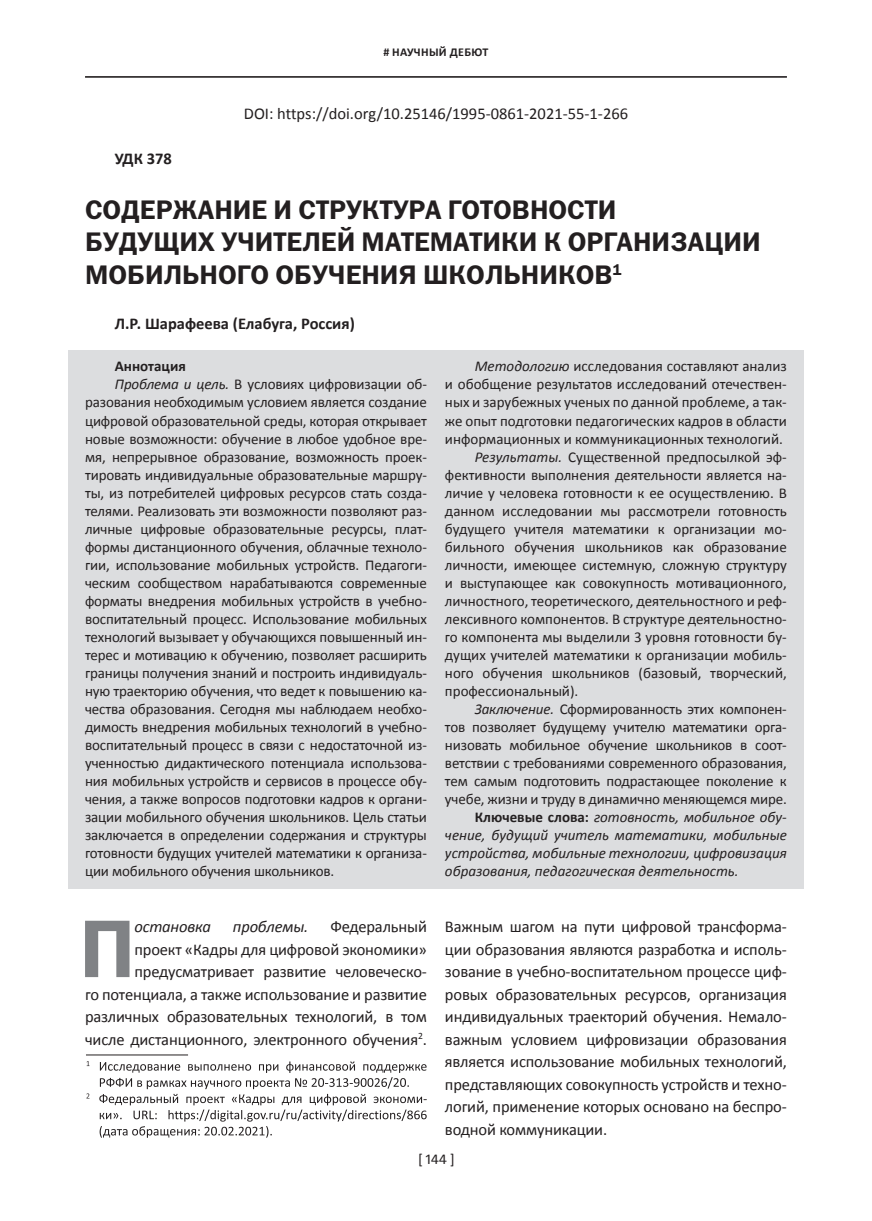
<style>
.page{position:relative;width:872px;height:1221px;background:#fff}
.page>*{position:absolute;margin:0;border:0;box-sizing:border-box;transform-origin:0 0}
.t1{font:82.05px "ez Franklin Goth Demi";color:#808285}
.t2{font:27px/32.4px "ez Franklin Goth Demi";color:#231f20}
.t3{font:16.5px/22.5px "Calibri";letter-spacing:-.01em;color:#231f20;text-align:right}
.t4{font:700 16.5px "Calibri";color:#231f20}
.t5{font:italic 16.5px "Calibri";letter-spacing:-.01em;color:#231f20}
.t6{font:15px "Calibri";letter-spacing:-.01em;color:#231f20}
.t7{font:italic 15px "Calibri";color:#231f20}
.t8{font:700 15px "Calibri";color:#231f20}
.t9{font:700 12px "Calibri";letter-spacing:.03em;color:#231f20}
.s1{font-style:italic}
.s2{font-weight:700;font-style:normal}
</style>
<div class="page">
<div style="left:68px;top:350px;width:736px;height:538px;background:#dcdddf"></div>
<hr style="left:85px;top:76px;width:702px;height:1px;background:#231f20">
<hr style="left:85px;top:77px;width:702px;height:1px;background:#231f20">
<hr style="left:86px;top:1054px;width:102px;height:1px;background:#231f20">
<svg style="left:86px;top:1061px;width:341px;height:76px"></svg>
<p class="t9" style="left:383px;top:45px;width:106px"># НАУЧНЫЙ ДЕБЮТ</p>
<p class="t3" style="left:244px;top:102px;width:386px">DOI: https://doi.org/10.25146/1995-0861-2021-55-1-266</p>
<p class="t4" style="left:115px;top:148px;width:59px">УДК 378</p>
<h2 class="t2" style="left:85px;top:193px;width:677px">СОДЕРЖАНИЕ И СТРУКТУРА ГОТОВНОСТИ<br>БУДУЩИХ УЧИТЕЛЕЙ МАТЕМАТИКИ К ОРГАНИЗАЦИИ<br>МОБИЛЬНОГО ОБУЧЕНИЯ ШКОЛЬНИКОВ<sup>1</sup></h2>
<p class="t4" style="left:115px;top:312px;width:241px">Л.Р. Шарафеева (Елабуга, Россия)</p>
<p class="t8" style="left:115px;top:357px;width:72px">Аннотация</p>
<p class="t6" style="left:115px;top:375px;width:314px"><span class="s1">Проблема и цель.</span> В условиях цифровизации об-</p>
<p class="t6" style="left:85px;top:393px;width:343px">разования необходимым условием является создание</p>
<p class="t6" style="left:85px;top:411px;width:343px">цифровой образовательной среды, которая открывает</p>
<p class="t6" style="left:85px;top:429px;width:343px">новые возможности: обучение в любое удобное вре-</p>
<p class="t6" style="left:85px;top:447px;width:343px">мя, непрерывное образование, возможность проек-</p>
<p class="t6" style="left:85px;top:465px;width:343px">тировать индивидуальные образовательные маршру-</p>
<p class="t6" style="left:85px;top:483px;width:343px">ты, из потребителей цифровых ресурсов стать созда-</p>
<p class="t6" style="left:85px;top:501px;width:343px">телями. Реализовать эти возможности позволяют раз-</p>
<p class="t6" style="left:85px;top:519px;width:343px">личные цифровые образовательные ресурсы, плат-</p>
<p class="t6" style="left:85px;top:537px;width:343px">формы дистанционного обучения, облачные техноло-</p>
<p class="t6" style="left:85px;top:555px;width:343px">гии, использование мобильных устройств. Педагоги-</p>
<p class="t6" style="left:85px;top:573px;width:343px">ческим сообществом нарабатываются современные</p>
<p class="t6" style="left:85px;top:591px;width:343px">форматы внедрения мобильных устройств в учебно-</p>
<p class="t6" style="left:85px;top:609px;width:343px">воспитательный процесс. Использование мобильных</p>
<p class="t6" style="left:85px;top:627px;width:343px">технологий вызывает у обучающихся повышенный ин-</p>
<p class="t6" style="left:85px;top:645px;width:343px">терес и мотивацию к обучению, позволяет расширить</p>
<p class="t6" style="left:85px;top:663px;width:343px">границы получения знаний и построить индивидуаль-</p>
<p class="t6" style="left:85px;top:681px;width:343px">ную траекторию обучения, что ведет к повышению ка-</p>
<p class="t6" style="left:85px;top:699px;width:343px">чества образования. Сегодня мы наблюдаем необхо-</p>
<p class="t6" style="left:85px;top:717px;width:343px">димость внедрения мобильных технологий в учебно-</p>
<p class="t6" style="left:85px;top:735px;width:343px">воспитательный процесс в связи с недостаточной из-</p>
<p class="t6" style="left:85px;top:753px;width:343px">ученностью дидактического потенциала использова-</p>
<p class="t6" style="left:85px;top:771px;width:343px">ния мобильных устройств и сервисов в процессе обу-</p>
<p class="t6" style="left:85px;top:789px;width:343px">чения, а также вопросов подготовки кадров к органи-</p>
<p class="t6" style="left:85px;top:807px;width:343px">зации мобильного обучения школьников. Цель статьи</p>
<p class="t6" style="left:85px;top:825px;width:343px">заключается в определении содержания и структуры</p>
<p class="t6" style="left:85px;top:843px;width:343px">готовности будущих учителей математики к организа-</p>
<p class="t6" style="left:85px;top:861px;width:251px">ции мобильного обучения школьников.</p>
<p class="t6" style="left:475px;top:357px;width:314px"><span class="s1">Методологию</span> исследования составляют анализ</p>
<p class="t6" style="left:445px;top:375px;width:343px">и обобщение результатов исследований отечествен-</p>
<p class="t6" style="left:445px;top:393px;width:343px">ных и зарубежных ученых по данной проблеме, а так-</p>
<p class="t6" style="left:445px;top:411px;width:343px">же опыт подготовки педагогических кадров в области</p>
<p class="t6" style="left:445px;top:429px;width:339px">информационных и коммуникационных технологий.</p>
<p class="t6" style="left:475px;top:447px;width:314px"><span class="s1">Результаты.</span> Существенной предпосылкой эф-</p>
<p class="t6" style="left:445px;top:465px;width:343px">фективности выполнения деятельности является на-</p>
<p class="t6" style="left:445px;top:483px;width:343px">личие у человека готовности к ее осуществлению. В</p>
<p class="t6" style="left:445px;top:501px;width:343px">данном исследовании мы рассмотрели готовность</p>
<p class="t6" style="left:445px;top:519px;width:343px">будущего учителя математики к организации мо-</p>
<p class="t6" style="left:445px;top:537px;width:343px">бильного обучения школьников как образование</p>
<p class="t6" style="left:445px;top:555px;width:343px">личности, имеющее системную, сложную структуру</p>
<p class="t6" style="left:445px;top:573px;width:343px">и выступающее как совокупность мотивационного,</p>
<p class="t6" style="left:445px;top:591px;width:343px">личностного, теоретического, деятельностного и реф-</p>
<p class="t6" style="left:445px;top:609px;width:343px">лексивного компонентов. В структуре деятельностно-</p>
<p class="t6" style="left:445px;top:627px;width:343px">го компонента мы выделили 3 уровня готовности бу-</p>
<p class="t6" style="left:445px;top:645px;width:343px">дущих учителей математики к организации мобиль-</p>
<p class="t6" style="left:445px;top:663px;width:343px">ного обучения школьников (базовый, творческий,</p>
<p class="t6" style="left:445px;top:681px;width:135px">профессиональный).</p>
<p class="t6" style="left:475px;top:699px;width:314px"><span class="s1">Заключение.</span> Сформированность этих компонен-</p>
<p class="t6" style="left:445px;top:717px;width:343px">тов позволяет будущему учителю математики орга-</p>
<p class="t6" style="left:445px;top:735px;width:343px">низовать мобильное обучение школьников в соот-</p>
<p class="t6" style="left:445px;top:753px;width:343px">ветствии с требованиями современного образования,</p>
<p class="t6" style="left:445px;top:771px;width:343px">тем самым подготовить подрастающее поколение к</p>
<p class="t6" style="left:445px;top:789px;width:343px">учебе, жизни и труду в динамично меняющемся мире.</p>
<p class="t7" style="left:475px;top:806px;width:314px"><span class="s2">Ключевые слова:</span> готовность, мобильное обу-</p>
<p class="t7" style="left:445px;top:824px;width:343px">чение, будущий учитель математики, мобильные</p>
<p class="t7" style="left:445px;top:842px;width:343px">устройства, мобильные технологии, цифровизация</p>
<p class="t7" style="left:445px;top:860px;width:295px">образования, педагогическая деятельность.</p>
<h1 class="t1" style="left:79px;top:902px;width:57px">П</h1>
<p class="t5" style="left:134px;top:915px;width:78px">остановка</p>
<p class="t5" style="left:233px;top:915px;width:77px">проблемы.</p>
<p class="t3" style="left:85px;top:915px;width:343px">Федеральный<br>проект «Кадры для цифровой экономики» предусматривает развитие человеческо-<br>го потенциала, а также использование и развитие различных образовательных технологий, в том числе дистанционного, электронного обучения<sup>2</sup>.</p>
<p class="t3" style="left:445px;top:915px;width:343px;text-align:justify">Важным шагом на пути цифровой трансформа&shy;ции образования являются разработка и исполь&shy;зование в учебно-воспитательном процессе циф&shy;ровых образовательных ресурсов, организация индивидуальных траекторий обучения. Немало&shy;важным условием цифровизации образования является использование мобильных технологий, представляющих совокупность устройств и техно&shy;логий, применение которых основано на беспро&shy;водной коммуникации.</p>
<p class="t6" style="left:418px;top:1149px;width:38px">[ 144 ]</p>
</div>
